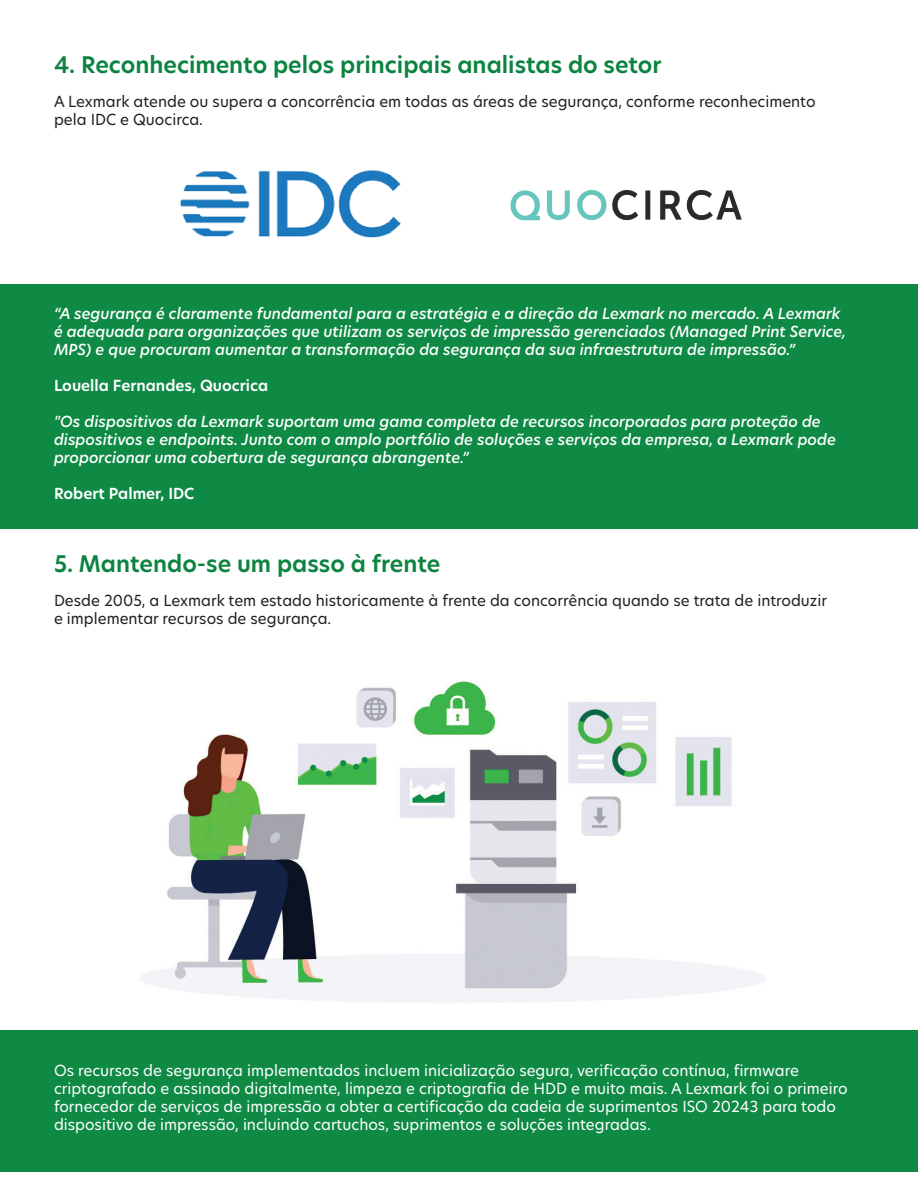
<style>
.page{position:relative;width:918px;height:1188px;background:#fff}
.page>*{position:absolute;margin:0;border:0;box-sizing:border-box;transform-origin:0 0}
.t1{font:600 22.5px "TP Hero";color:#0c8340}
.t2{font:italic 500 15px/18px "TP Hero";color:#fff}
.t3{font:15px/18px "TP Hero";color:#fff}
.t4{font:15px/18px "TP Hero";color:#231f20}
.t5{font:600 15px "TP Hero";color:#fff}
</style>
<div class="page">
<div style="left:0;top:284px;width:918px;height:245px;background:#0e8a44"></div>
<div style="left:0;top:1030px;width:918px;height:142px;background:#0e8a44"></div>
<img style="left:140px;top:681px;width:626px;height:322px">
<img style="left:180px;top:170px;width:221px;height:68px">
<img style="left:510px;top:189px;width:232px;height:32px">
<h1 class="t1" style="left:54px;top:49px;width:609px">4. Reconhecimento pelos principais analistas do setor</h1>
<p class="t4" style="left:54px;top:92px;width:763px">A Lexmark atende ou supera a concorrência em todas as áreas de segurança, conforme reconhecimento pela IDC e Quocirca.</p>
<p class="t2" style="left:54px;top:304px;width:794px">“A segurança é claramente fundamental para a estratégia e a direção da Lexmark no mercado. A Lexmark é adequada para organizações que utilizam os serviços de impressão gerenciados (Managed Print Service,<br>MPS) e que procuram aumentar a transformação da segurança da sua infraestrutura de impressão.”</p>
<p class="t5" style="left:54px;top:375px;width:216px">Louella Fernandes, Quocrica</p>
<p class="t2" style="left:54px;top:412px;width:783px">"Os dispositivos da Lexmark suportam uma gama completa de recursos incorporados para proteção de dispositivos e endpoints. Junto com o amplo portfólio de soluções e serviços da empresa, a Lexmark pode proporcionar uma cobertura de segurança abrangente.”</p>
<p class="t5" style="left:54px;top:483px;width:142px">Robert Palmer, IDC</p>
<h1 class="t1" style="left:54px;top:548px;width:388px">5. Mantendo-se um passo à frente</h1>
<p class="t4" style="left:54px;top:591px;width:775px">Desde 2005, a Lexmark tem estado historicamente à frente da concorrência quando se trata de introduzir e implementar recursos de segurança.</p>
<p class="t3" style="left:54px;top:1061px;width:795px">Os recursos de segurança implementados incluem inicialização segura, verificação contínua, firmware criptografado e assinado digitalmente, limpeza e criptografia de HDD e muito mais. A Lexmark foi o primeiro fornecedor de serviços de impressão a obter a certificação da cadeia de suprimentos ISO 20243 para todo dispositivo de impressão, incluindo cartuchos, suprimentos e soluções integradas.</p>
</div>
